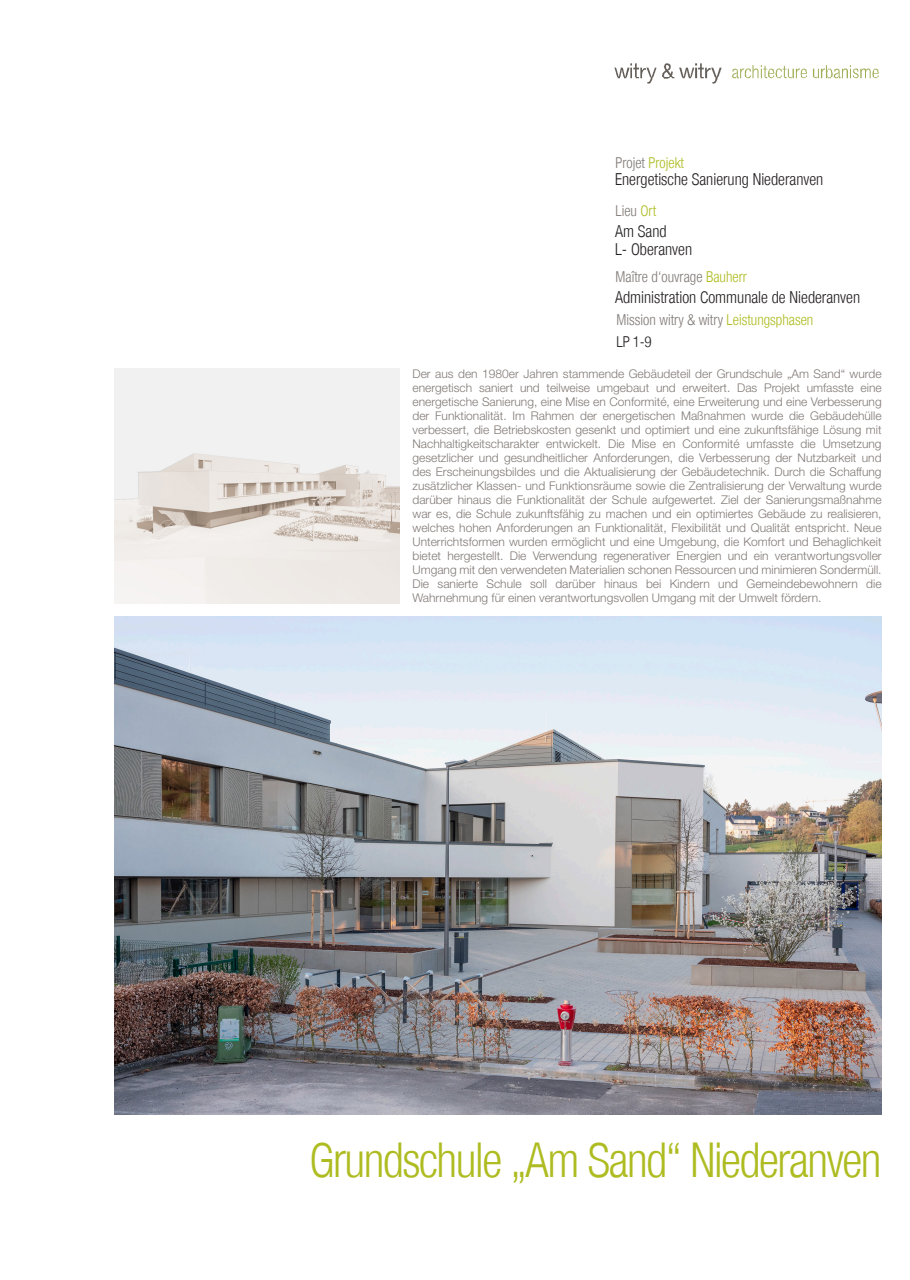
<style>
.page{position:relative;width:910px;height:1280px;background:#fff}
.page>*{position:absolute;margin:0;border:0;box-sizing:border-box;transform-origin:0 0}
.t1{font:300 condensed 48px "Helvetica Neue LT";letter-spacing:-.03em;color:#aebc21}
.t2{font:300 condensed 16.5px "Helvetica Neue LT";color:#231f20}
.t3{font:300 condensed 15px "Helvetica Neue LT";color:#817a76}
.t4{font:300 condensed 15px "Helvetica Neue LT";color:#aebc21}
.t5{font:300 condensed 15px "Helvetica Neue LT";color:#231f20}
.t6{font:300 12px/14px "Helvetica Neue LT";color:#827a76;text-align:justify}
.s1{color:#817a76}
.s2{color:#aebc21}
</style>
<div class="page">
<img style="left:614px;top:64px;width:264px;height:19px">
<img style="left:115px;top:617px;width:767px;height:497px">
<img style="left:115px;top:369px;width:285px;height:235px">
<p class="t4" style="left:615px;top:154px;width:70px"><span class="s1">Projet</span> Projekt</p>
<p class="t3" style="left:615px;top:202px;width:42px">Lieu <span class="s2">Ort</span></p>
<p class="t2" style="left:615px;top:170px;width:210px">Energetische Sanierung Niederanven</p>
<p class="t2" style="left:615px;top:222px;width:53px">Am Sand</p>
<p class="t2" style="left:615px;top:240px;width:79px">L- Oberanven</p>
<p class="t2" style="left:615px;top:287px;width:247px">Administration Communale de Niederanven</p>
<p class="t3" style="left:615px;top:269px;width:133px">Maître d‘ouvrage <span class="s2">Bauherr</span></p>
<p class="t3" style="left:617px;top:311px;width:198px">Mission witry &amp; witry <span class="s2">Leistungsphasen</span></p>
<p class="t5" style="left:617px;top:333px;width:37px">LP 1-9</p>
<p class="t6" style="left:412px;top:367px;width:471px">Der aus den 1980er Jahren stammende Gebäudeteil der Grundschule „Am Sand“ wurde energetisch saniert und teilweise umgebaut und erweitert. Das Projekt umfasste eine energetische Sanierung, eine Mise en Conformité, eine Erweiterung und eine Verbesserung der Funktionalität. Im Rahmen der energetischen Maßnahmen wurde die Gebäudehülle verbessert, die Betriebskosten gesenkt und optimiert und eine zukunftsfähige Lösung mit Nachhaltigkeitscharakter entwickelt. Die Mise en Conformité umfasste die Umsetzung gesetzlicher und gesundheitlicher Anforderungen, die Verbesserung der Nutzbarkeit und des Erscheinungsbildes und die Aktualisierung der Gebäudetechnik. Durch die Schaffung zusätzlicher Klassen- und Funktionsräume sowie die Zentralisierung der Verwaltung wurde darüber hinaus die Funktionalität der Schule aufgewertet. Ziel der Sanierungsmaßnahme war es, die Schule zukunftsfähig zu machen und ein optimiertes Gebäude zu realisieren, welches hohen Anforderungen an Funktionalität, Flexibilität und Qualität entspricht. Neue Unterrichtsformen wurden ermöglicht und eine Umgebung, die Komfort und Behaglichkeit bietet hergestellt. Die Verwendung regenerativer Energien und ein verantwortungsvoller Umgang mit den verwendeten Materialien schonen Ressourcen und minimieren Sondermüll.<br>Die sanierte Schule soll darüber hinaus bei Kindern und Gemeindebewohnern die Wahrnehmung für einen verantwortungsvollen Umgang mit der Umwelt fördern.</p>
<p class="t1" style="left:309px;top:1132px;width:574px">Grundschule „Am Sand“ Niederanven</p>
</div>
